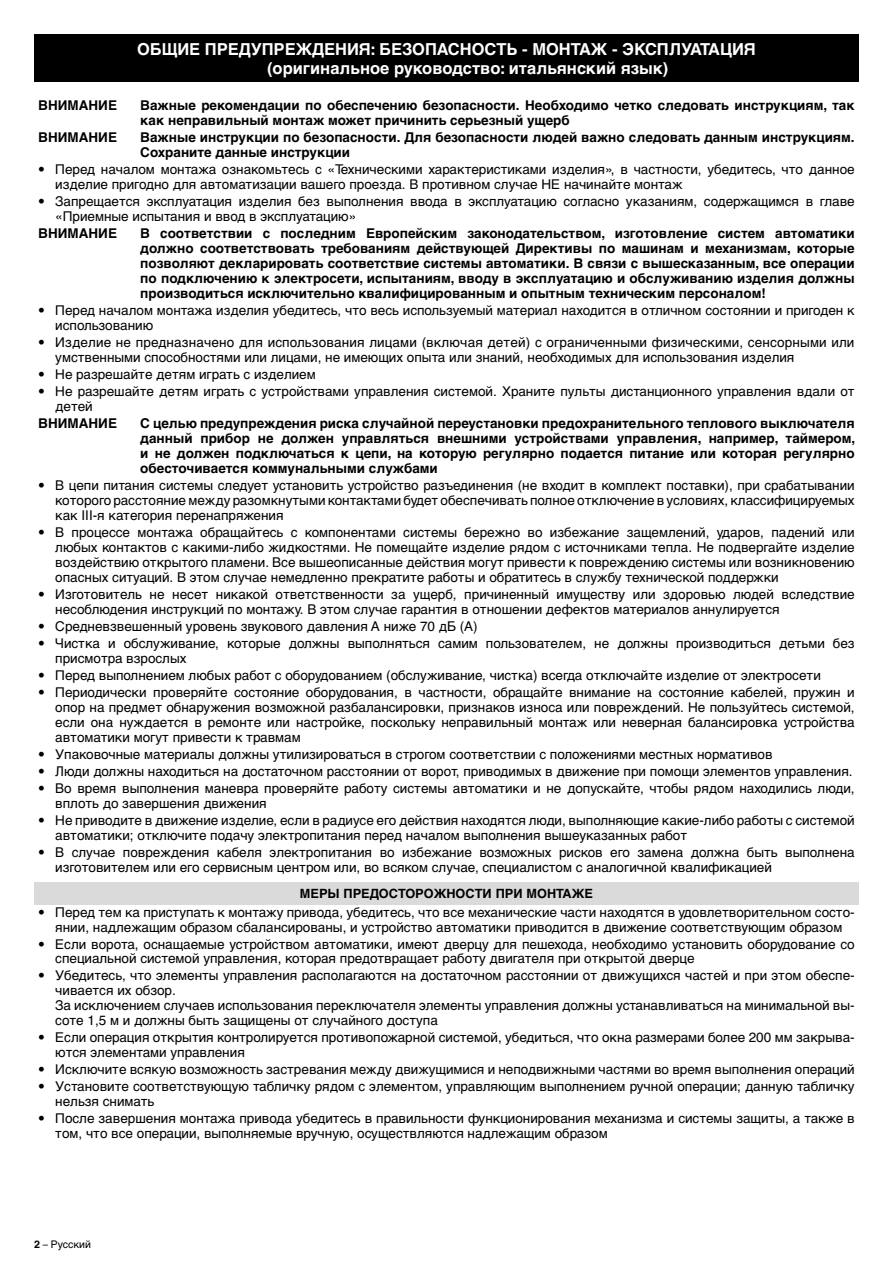
<style>
.page{position:relative;width:893px;height:1263px;background:#fff}
.page>*{position:absolute;margin:0;border:0;box-sizing:border-box;transform-origin:0 0}
.t1{font:700 16.5px/18px "Helvetica Cyr";color:#fff}
.t2{font:13.5px/15px "Helvetica Cyr Upright";color:#000}
.t3{font:700 13.5px/15px "Helvetica Cyr";color:#000}
.t4{font:700 12.75px "Helvetica Cyr";color:#000}
.t5{font:10.5px "Helvetica Cyr Upright";color:#000}
.s1{font-family:"Helvetica Cyr";font-weight:700}
</style>
<div class="page">
<div style="left:34px;top:34px;width:825px;height:48px;background:#000"></div>
<div style="left:34px;top:882px;width:825px;height:22px;background:#dadada"></div>
<p class="t1" style="left:267px;top:41px;width:490px;text-indent:-130px">ОБЩИЕ ПРЕДУПРЕЖДЕНИЯ: БЕЗОПАСНОСТЬ - МОНТАЖ - ЭКСПЛУАТАЦИЯ (оригинальное руководство: итальянский язык)</p>
<p class="t3" style="left:38px;top:97px;width:80px">ВНИМАНИЕ</p>
<p class="t3" style="left:140px;top:97px;width:716px">Важные рекомендации по обеспечению безопасности. Необходимо четко следовать инструкциям, так как неправильный монтаж может причинить серьезный ущерб</p>
<p class="t3" style="left:38px;top:129px;width:80px">ВНИМАНИЕ</p>
<p class="t3" style="left:140px;top:129px;width:716px">Важные инструкции по безопасности. Для безопасности людей важно следовать данным инструкциям.<br>Сохраните данные инструкции</p>
<p class="t2" style="left:55px;top:162px;width:801px;text-indent:-17px">• Перед началом монтажа ознакомьтесь с «Техническими характеристиками изделия», в частности, убедитесь, что данное изделие пригодно для автоматизации вашего проезда. В противном случае НЕ начинайте монтаж</p>
<p class="t2" style="left:55px;top:194px;width:801px;text-indent:-17px">• Запрещается эксплуатация изделия без выполнения ввода в эксплуатацию согласно указаниям, содержащимся в главе «Приемные испытания и ввод в эксплуатацию»</p>
<p class="t3" style="left:38px;top:225px;width:80px">ВНИМАНИЕ</p>
<p class="t3" style="left:140px;top:225px;width:716px;text-align:justify">В соответствии с последним Европейским законодательством, изготовление систем автоматики должно соответствовать требованиям действующей Директивы по машинам и механизмам, которые позволяют декларировать соответствие системы автоматики. В связи с вышесказанным, все операции по подключению к электросети, испытаниям, вводу в эксплуатацию и обслуживанию изделия должны производиться исключительно квалифицированным и опытным техническим персоналом!</p>
<p class="t2" style="left:55px;top:303px;width:801px;text-indent:-17px"><span class="s1">•</span> Перед началом монтажа изделия убедитесь, что весь используемый материал находится в отличном состоянии и пригоден к использованию</p>
<p class="t2" style="left:55px;top:335px;width:801px;text-indent:-17px"><span class="s1">•</span> Изделие не предназначено для использования лицами (включая детей) с ограниченными физическими, сенсорными или умственными способностями или лицами, не имеющих опыта или знаний, необходимых для использования изделия</p>
<p class="t2" style="left:38px;top:367px;width:279px"><span class="s1">•</span> Не разрешайте детям играть с изделием</p>
<p class="t2" style="left:55px;top:384px;width:801px;text-indent:-17px"><span class="s1">•</span> Не разрешайте детям играть с устройствами управления системой. Храните пульты дистанционного управления вдали от детей</p>
<p class="t3" style="left:38px;top:416px;width:80px">ВНИМАНИЕ</p>
<p class="t3" style="left:140px;top:416px;width:717px;text-align:justify">С целью предупреждения риска случайной переустановки предохранительного теплового выключателя данный прибор не должен управляться внешними устройствами управления, например, таймером, и не должен подключаться к цепи, на которую регулярно подается питание или которая регулярно обесточивается коммунальными службами</p>
<p class="t2" style="left:55px;top:478px;width:801px;text-align:justify;text-indent:-17px"><span class="s1">•</span> В цепи питания системы следует установить устройство разъединения (не входит в комплект поставки), при срабатывании которого расстояние между разомкнутыми контактами будет обеспечивать полное отключение в условиях, классифицируемых как III-я категория перенапряжения</p>
<p class="t2" style="left:55px;top:525px;width:801px;text-align:justify;text-indent:-17px"><span class="s1">•</span> В процессе монтажа обращайтесь с компонентами системы бережно во избежание защемлений, ударов, падений или любых контактов с какими-либо жидкостями. Не помещайте изделие рядом с источниками тепла. Не подвергайте изделие воздействию открытого пламени. Все вышеописанные действия могут привести к повреждению системы или возникновению опасных ситуаций. В этом случае немедленно прекратите работы и обратитесь в службу технической поддержки</p>
<p class="t2" style="left:55px;top:587px;width:801px;text-indent:-17px"><span class="s1">•</span> Изготовитель не несет никакой ответственности за ущерб, причиненный имуществу или здоровью людей вследствие несоблюдения инструкций по монтажу. В этом случае гарантия в отношении дефектов материалов аннулируется</p>
<p class="t2" style="left:38px;top:619px;width:441px"><span class="s1">•</span> Средневзвешенный уровень звукового давления A ниже 70 дБ (A)</p>
<p class="t2" style="left:55px;top:636px;width:801px;text-indent:-17px"><span class="s1">•</span> Чистка и обслуживание, которые должны выполняться самим пользователем, не должны производиться детьми без присмотра взрослых</p>
<p class="t2" style="left:38px;top:668px;width:784px"><span class="s1">•</span> Перед выполнением любых работ с оборудованием (обслуживание, чистка) всегда отключайте изделие от электросети</p>
<p class="t2" style="left:55px;top:685px;width:801px;text-align:justify;text-indent:-17px"><span class="s1">•</span> Периодически проверяйте состояние оборудования, в частности, обращайте внимание на состояние кабелей, пружин и опор на предмет обнаружения возможной разбалансировки, признаков износа или повреждений. Не пользуйтесь системой, если она нуждается в ремонте или настройке, поскольку неправильный монтаж или неверная балансировка устройства автоматики могут привести к травмам</p>
<p class="t2" style="left:38px;top:747px;width:736px"><span class="s1">•</span> Упаковочные материалы должны утилизироваться в строгом соответствии с положениями местных нормативов</p>
<p class="t2" style="left:38px;top:764px;width:816px"><span class="s1">•</span> Люди должны находиться на достаточном расстоянии от ворот, приводимых в движение при помощи элементов управления.</p>
<p class="t2" style="left:55px;top:781px;width:801px;text-indent:-17px"><span class="s1">•</span> Во время выполнения маневра проверяйте работу системы автоматики и не допускайте, чтобы рядом находились люди, вплоть до завершения движения</p>
<p class="t2" style="left:55px;top:813px;width:801px;text-indent:-17px"><span class="s1">•</span> Не приводите в движение изделие, если в радиусе его действия находятся люди, выполняющие какие-либо работы с системой автоматики; отключите подачу электропитания перед началом выполнения вышеуказанных работ</p>
<p class="t2" style="left:55px;top:845px;width:801px;text-indent:-17px"><span class="s1">•</span> В случае повреждения кабеля электропитания во избежание возможных рисков его замена должна быть выполнена изготовителем или его сервисным центром или, во всяком случае, специалистом с аналогичной квалификацией</p>
<p class="t4" style="left:300px;top:886px;width:295px">МЕРЫ ПРЕДОСТОРОЖНОСТИ ПРИ МОНТАЖЕ</p>
<p class="t2" style="left:38px;top:905px;width:818px;text-align:center">• Перед тем ка приступать к монтажу привода, убедитесь, что все механические части находятся в удовлетворительном состо&shy;янии, надлежащим образом сбалансированы, и устройство автоматики приводится в движение соответствующим образом</p>
<p class="t2" style="left:55px;top:938px;width:801px;line-height:13.5px;text-indent:-17px">• Если ворота, оснащаемые устройством автоматики, имеют дверцу для пешехода, необходимо установить оборудование со специальной системой управления, которая предотвращает работу двигателя при открытой дверце</p>
<p class="t2" style="left:55px;top:967px;width:801px;text-indent:-17px">• Убедитесь, что элементы управления располагаются на достаточном расстоянии от движущихся частей и при этом обеспе&shy;чивается их обзор.<br>За исключением случаев использования переключателя элементы управления должны устанавливаться на минимальной вы&shy;соте 1,5 м и должны быть защищены от случайного доступа</p>
<p class="t2" style="left:55px;top:1029px;width:801px;text-indent:-17px">• Если операция открытия контролируется противопожарной системой, убедиться, что окна размерами более 200 мм закрыва&shy;ются элементами управления</p>
<p class="t2" style="left:38px;top:1061px;width:818px">• Исключите всякую возможность застревания между движущимися и неподвижными частями во время выполнения операций</p>
<p class="t2" style="left:55px;top:1078px;width:801px;text-indent:-17px">• Установите соответствующую табличку рядом с элементом, управляющим выполнением ручной операции; данную табличку нельзя снимать</p>
<p class="t2" style="left:55px;top:1110px;width:801px;text-indent:-17px">• После завершения монтажа привода убедитесь в правильности функционирования механизма и системы защиты, а также в том, что все операции, выполняемые вручную, осуществляются надлежащим образом</p>
<p class="t5" style="left:34px;top:1238px;width:58px"><span class="s1">2</span> – Русский</p>
</div>
